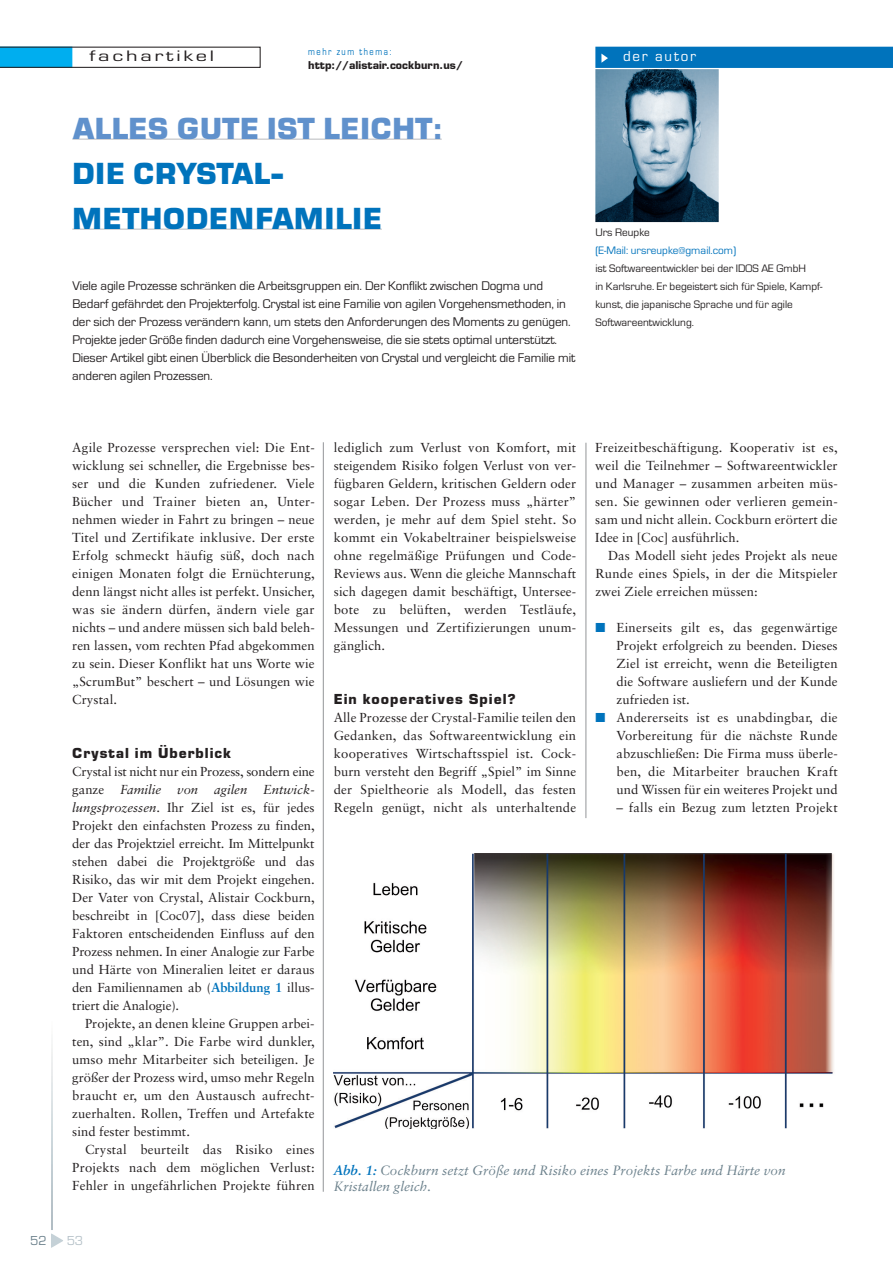
<style>
.page{position:relative;width:893px;height:1263px;background:#fff}
.page>*{position:absolute;margin:0;border:0;box-sizing:border-box;transform-origin:0 0}
.t1{font:700 30px/45px "Eurostile BQ";letter-spacing:.02em;color:#0073bc}
.t2{font:700 30px "Eurostile BQ";color:#6091cc}
.t3{font:15.75px "Eurostile";letter-spacing:.125em;color:#231f20;scale:1.43 1}
.t4{font:15px "Eurostile";letter-spacing:.125em;color:#fff}
.t5{font:700 14.25px "Eurostile BQ";letter-spacing:.07em;color:#231f20}
.t6{font:italic 13.5px/16.2px "Sabon";color:#6c818c}
.t7{font:13.5px "Eurostile";color:#6c818c}
.t8{font:13.5px "Eurostile";color:#b6c2c9}
.t9{font:13.05px/18px "Sabon";letter-spacing:.005em;color:#231f20;text-align:justify}
.t10{font:13.05px/18px "Eurostile";letter-spacing:-.005em;color:#231f20}
.t11{font:11.25px/18px "Eurostile";color:#231f20}
.t12{font:11.25px "Eurostile";color:#0073bc}
.t13{font:700 10.5px "Eurostile";letter-spacing:.005em;color:#231f20}
.t14{font:10.5px "Eurostile";letter-spacing:.185em;color:#0073bc;scale:.8 1}
.s1{font-style:italic}
.s2{font-weight:700;color:#0073bc}
.s3{color:#0073bc}
</style>
<div class="page">
<hr style="left:72px;top:139px;width:370px;height:1px;background:#bcbdc0">
<hr style="left:72px;top:229px;width:310px;height:1px;background:#bcbdc0">
<svg style="left:51px;top:1233px;width:12px;height:15px"></svg>
<svg style="left:0;top:47px;width:261px;height:21px"></svg>
<hr style="left:323px;top:442px;width:1px;height:750px;background:#939598">
<hr style="left:585px;top:443px;width:1px;height:375px;background:#939598">
<div style="left:595px;top:47px;width:298px;height:21px;background:#0073bc"></div>
<img style="left:595px;top:69px;width:124px;height:153px">
<svg style="left:601px;top:54px;width:7px;height:9px"></svg>
<img style="left:334px;top:854px;width:500px;height:275px">
<p class="t3" style="left:89px;top:50px;width:89px">fachartikel</p>
<p class="t14" style="left:308px;top:48px;width:105px">mehr zum thema:</p>
<p class="t13" style="left:308px;top:61px;width:156px">http://alistair.cockburn.us/</p>
<h1 class="t2" style="left:72px;top:117px;width:371px">ALLES GUTE IST LEICHT:</h1>
<h1 class="t1" style="left:72px;top:154px;width:311px">DIE CRYSTAL-<br>METHODENFAMILIE</h1>
<p class="t10" style="left:72px;top:278px;width:505px">Viele agile Prozesse schränken die Arbeitsgruppen ein. Der Konflikt zwischen Dogma und Bedarf gefährdet den Projekterfolg. Crystal ist eine Familie von agilen Vorgehensmethoden, in der sich der Prozess verändern kann, um stets den Anforderungen des Moments zu genügen.<br>Projekte jeder Größe finden dadurch eine Vorgehensweise, die sie stets optimal unterstützt.<br>Dieser Artikel gibt einen Überblick die Besonderheiten von Crystal und vergleicht die Familie mit anderen agilen Prozessen.</p>
<p class="t4" style="left:623px;top:51px;width:75px">der autor</p>
<p class="t11" style="left:595px;top:224px;width:56px">Urs Reupke</p>
<p class="t12" style="left:595px;top:246px;width:142px">(E-Mail: ursreupke@gmail.com)</p>
<p class="t11" style="left:595px;top:260px;width:229px">ist Softwareentwickler bei der IDOS AE GmbH<br>in Karlsruhe. Er begeistert sich für Spiele, Kampf - kunst, die japanische Sprache und für agile Softwareentwicklung.</p>
<p class="t9" style="left:72px;top:439px;width:244px">Agile Prozesse versprechen viel: Die Ent - wicklung sei schneller, die Ergebnisse bes&shy;ser und die Kunden zufriedener. Viele Bücher und Trainer bieten an, Unter - nehmen wieder in Fahrt zu bringen – neue Titel und Zertifikate inklusive. Der erste Erfolg schmeckt häufig süß, doch nach einigen Monaten folgt die Ernüchterung, denn längst nicht alles ist perfekt. Unsicher, was sie ändern dürfen, ändern viele gar nichts – und andere müssen sich bald beleh&shy;ren lassen, vom rechten Pfad abgekommen zu sein. Dieser Konflikt hat uns Worte wie „ScrumBut” beschert – und Lösungen wie Crystal.</p>
<p class="t5" style="left:72px;top:748px;width:160px">Crystal im Überblick</p>
<p class="t9" style="left:72px;top:763px;width:244px">Crystal ist nicht nur ein Prozess, sondern eine ganze <span class="s1">Familie von agilen Entwick - lungsprozessen</span>. Ihr Ziel ist es, für jedes Projekt den einfachsten Prozess zu finden, der das Projektziel erreicht. Im Mittelpunkt stehen dabei die Projektgröße und das Risiko, das wir mit dem Projekt eingehen.<br>Der Vater von Crystal, Alistair Cockburn, beschreibt in [Coc07], dass diese beiden Faktoren entscheidenden Einfluss auf den Prozess nehmen. In einer Analogie zur Farbe und Härte von Mineralien leitet er daraus den Familiennamen ab (<span class="s2">Abbildung 1</span> illus - triert die Analogie).</p>
<p class="t9" style="left:72px;top:1015px;width:244px;text-indent:13px">Projekte, an denen kleine Gruppen arbei&shy;ten, sind „klar”. Die Farbe wird dunkler, umso mehr Mitarbeiter sich beteiligen. Je größer der Prozess wird, umso mehr Regeln braucht er, um den Austausch aufrecht&shy;zuerhalten. Rollen, Treffen und Artefakte sind fester bestimmt.</p>
<p class="t9" style="left:72px;top:1141px;width:244px;text-indent:13px">Crystal beurteilt das Risiko eines Projekts nach dem möglichen Verlust:<br>Fehler in ungefährlichen Projekte führen</p>
<p class="t7" style="left:30px;top:1236px;width:18px">52</p>
<p class="t8" style="left:67px;top:1236px;width:18px">53</p>
<p class="t9" style="left:334px;top:439px;width:244px">lediglich zum Verlust von Komfort, mit steigendem Risiko folgen Verlust von ver&shy;fügbaren Geldern, kritischen Geldern oder sogar Leben. Der Prozess muss „härter” werden, je mehr auf dem Spiel steht. So kommt ein Vokabel trainer beispielsweise ohne regelmäßige Prüfungen und Code-Reviews aus. Wenn die gleiche Mannschaft sich dagegen damit beschäftigt, Untersee - bote zu belüften, werden Testläufe, Messungen und Zertifizierungen un um - gänglich.</p>
<p class="t5" style="left:334px;top:694px;width:183px">Ein kooperatives Spiel?</p>
<p class="t9" style="left:334px;top:709px;width:244px">Alle Prozesse der Crystal-Familie teilen den Gedanken, das Softwareentwicklung ein kooperatives Wirtschaftsspiel ist. Cock - burn versteht den Begriff „Spiel” im Sinne der Spieltheorie als Modell, das festen Regeln genügt, nicht als unterhaltende</p>
<p class="t9" style="left:595px;top:439px;width:244px">Freizeitbeschäftigung. Kooperativ ist es, weil die Teilnehmer – Softwareent wickler und Manager – zusammen arbeiten müs&shy;sen. Sie gewinnen oder verlieren ge mein - sam und nicht allein. Cockburn erörtert die Idee in [Coc] ausführlich.</p>
<p class="t9" style="left:595px;top:547px;width:244px;text-indent:13px">Das Modell sieht jedes Projekt als neue Runde eines Spiels, in der die Mitspieler zwei Ziele erreichen müssen:</p>
<p class="t9" style="left:617px;top:619px;width:223px;text-indent:-21px"><span class="s3">■</span> Einerseits gilt es, das gegenwärtige Projekt erfolgreich zu beenden. Dieses Ziel ist erreicht, wenn die Beteiligten die Software ausliefern und der Kunde zufrieden ist.</p>
<p class="t9" style="left:617px;top:709px;width:223px;text-indent:-21px"><span class="s3">■</span> Andererseits ist es unabdingbar, die Vor bereitung für die nächste Runde abzuschließen: Die Firma muss überle&shy;ben, die Mitarbeiter brauchen Kraft und Wissen für ein weiteres Projekt und</p>
<p class="t9" style="left:617px;top:799px;width:223px">– falls ein Bezug zum letzten Projekt</p>
<p class="t6" style="left:334px;top:1163px;width:453px"><span class="s2">Abb. 1:</span> Cockburn setzt Größe und Risiko eines Projekts Farbe und Härte von<br>Kristallen gleich.</p>
</div>
